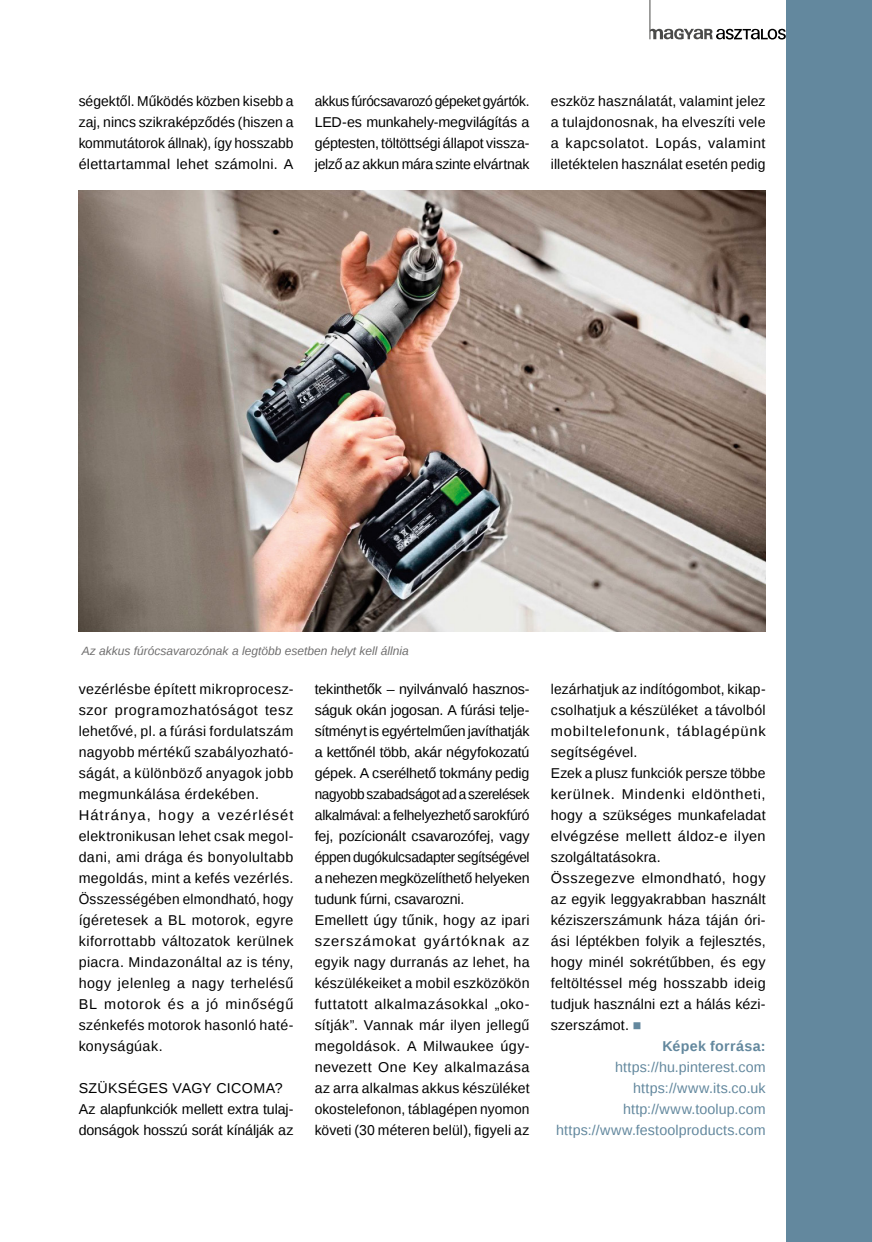
<style>
.page{position:relative;width:872px;height:1242px;background:#fff}
.page>*{position:absolute;margin:0;border:0;box-sizing:border-box;transform-origin:0 0}
.t1{font:14.25px/21px "Liberation Sans";letter-spacing:.015em;color:#000;text-align:justify}
.t2{font:14.25px/21px "Liberation Sans";letter-spacing:-.005em;color:#000}
.t3{font:14.25px/21px "Liberation Sans";letter-spacing:.015em;color:#000;text-align:justify;scale:.96 1}
.t4{font:14.25px/21px "Liberation Sans";letter-spacing:.01em;color:#63889e;text-align:right}
.t5{font:14.25px/21px "Liberation Sans";letter-spacing:-.01em;color:#000}
.t6{font:14.25px "Liberation Sans";letter-spacing:.045em;color:#000}
.t7{font:14.25px "Liberation Sans";letter-spacing:.055em;color:#000}
.t8{font:700 14.25px "Liberation Sans";letter-spacing:.02em;color:#63889e}
.t9{font:italic 12px "Liberation Sans";color:#706f6f}
.s1{color:#63889e}
</style>
<div class="page">
<div style="left:787px;top:0;width:85px;height:1242px;background:#63889e"></div>
<svg style="left:650px;top:29px;width:136px;height:11px"></svg>
<hr style="left:649px;top:0;width:1px;height:39px;background:#4a4a49">
<img style="left:79px;top:190px;width:686px;height:441px">
<p class="t1" style="left:79px;top:91px;width:216px">ségektől. Működés közben kisebb a zaj, nincs szikraképződés (hiszen a kommutátorok állnak), így hosszabb élettartammal lehet számolni. A</p>
<p class="t3" style="left:315px;top:91px;width:225px">akkus fúrócsavarozó gépeket gyártók.<br>LED-es munkahely-megvilágítás a géptesten, töltöttségi állapot vissza&shy;jelző az akkun mára szinte elvártnak</p>
<p class="t1" style="left:551px;top:91px;width:216px">eszköz használatát, valamint jelez a tulajdonosnak, ha elveszíti vele a kapcsolatot. Lopás, valamint illetéktelen használat esetén pedig</p>
<p class="t9" style="left:82px;top:642px;width:328px">Az akkus fúrócsavarozónak a legtöbb esetben helyt kell állnia</p>
<p class="t1" style="left:79px;top:679px;width:216px;text-align:left">vezérlésbe épített mikroproces - szor programozhatóságot tesz lehetővé, pl. a fúrási fordulatszám nagyobb mértékű szabályozható&shy;ságát, a különböző anyagok jobb megmunkálása érdekében.<br>Hátránya, hogy a vezérlését elektronikusan lehet csak megol&shy;dani, ami drága és bonyolultabb megoldás, mint a kefés vezérlés.<br>Összességében elmondható, hogy ígéretesek a BL motorok, egyre kiforrottabb változatok kerülnek piacra. Mindazonáltal az is tény, hogy jelenleg a nagy terhelésű<br>BL motorok és a jó minőségű szénkefés motorok hasonló haté&shy;konyságúak.</p>
<p class="t5" style="left:79px;top:1078px;width:216px">SZÜKSÉGES VAGY CICOMA?<br>Az alapfunkciók mellett extra tulaj&shy;donságok hosszú sorát kínálják az</p>
<p class="t2" style="left:315px;top:679px;width:216px">tekinthetők – nyilvánvaló hasznos&shy;ságuk okán jogosan. A fúrási telje&shy;sítményt is egyértelműen javíthatják a kettőnél több, akár négyfokozatú gépek. A cserélhető tokmány pedig nagyobb szabadságot ad a szerelések alkalmával: a felhelyezhető sarokfúró fej, pozícionált csavarozófej, vagy éppen dugókulcsadapter segítségével a nehezen megközelíthető helyeken tudunk fúrni, csavarozni.<br>Emellett úgy tűnik, hogy az ipari szerszámokat gyártóknak az egyik nagy durranás az lehet, ha készülékeiket a mobil eszközökön futtatott alkalmazásokkal „oko&shy;sítják”. Vannak már ilyen jellegű megoldások. A Milwaukee úgy&shy;nevezett One Key alkalmazása az arra alkalmas akkus készüléket okostelefonon, táblagépen nyomon követi (30 méteren belül), figyeli az</p>
<p class="t1" style="left:551px;top:679px;width:216px">lezárhatjuk az indítógombot, kikap-</p>
<p class="t1" style="left:551px;top:700px;width:216px">csolhatjuk a készüléket a távolból</p>
<p class="t7" style="left:551px;top:723px;width:216px">mobiltelefonunk, táblagépünk</p>
<p class="t1" style="left:551px;top:742px;width:88px">segítségével.</p>
<p class="t1" style="left:551px;top:763px;width:216px">Ezek a plusz funkciók persze többe</p>
<p class="t6" style="left:551px;top:786px;width:216px">kerülnek. Mindenki eldöntheti,</p>
<p class="t1" style="left:551px;top:805px;width:216px">hogy a szükséges munkafeladat</p>
<p class="t1" style="left:551px;top:826px;width:216px">elvégzése mellett áldoz-e ilyen</p>
<p class="t1" style="left:551px;top:847px;width:111px">szolgáltatásokra.</p>
<p class="t1" style="left:551px;top:868px;width:216px">Összegezve elmondható, hogy</p>
<p class="t1" style="left:551px;top:889px;width:216px">az egyik leggyakrabban használt</p>
<p class="t1" style="left:551px;top:910px;width:216px">kéziszerszámunk háza táján óri-</p>
<p class="t1" style="left:551px;top:931px;width:216px">ási léptékben folyik a fejlesztés,</p>
<p class="t1" style="left:551px;top:952px;width:216px">hogy minél sokrétűbben, és egy</p>
<p class="t1" style="left:551px;top:973px;width:216px">feltöltéssel még hosszabb ideig</p>
<p class="t1" style="left:551px;top:994px;width:216px">tudjuk használni ezt a hálás kézi-</p>
<p class="t1" style="left:551px;top:1015px;width:92px">szerszámot. <span class="s1">■</span></p>
<p class="t8" style="left:662px;top:1036px;width:105px">Képek forrása:</p>
<p class="t4" style="left:556px;top:1057px;width:211px">https://hu.pinterest.com https://www.its.co.uk http://www.toolup.com https://www.festoolproducts.com</p>
</div>
